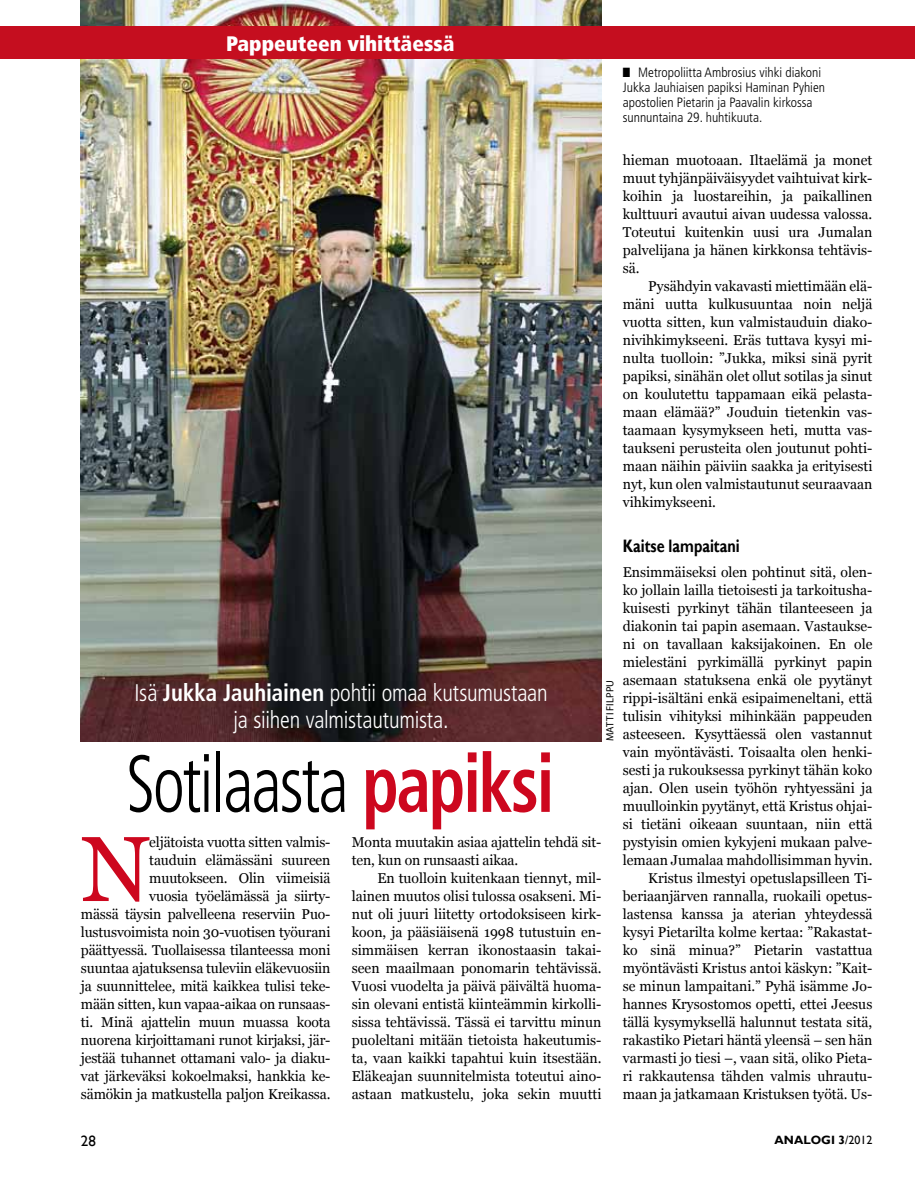
<style>
.page{position:relative;width:915px;height:1191px;background:#fff}
.page>*{position:absolute;margin:0;border:0;box-sizing:border-box;transform-origin:0 0}
.t1{font:92.25px "Georgia";color:#cd071e}
.t2{font:300 condensed 81px "Frutiger";letter-spacing:-.03em;color:#000;scale:.84 1}
.t3{font:300 condensed 24px/27px "Frutiger";letter-spacing:-.01em;color:#fff;text-align:center;scale:.95 1}
.t4{font:900 condensed 21px "Frutiger";color:#fff}
.t5{font:700 18px "Gill Sans";color:#000;scale:.8 1}
.t6{font:15px "Gill Sans";color:#000}
.t7{font:14.25px/18px "Georgia";color:#000;text-align:justify}
.t8{font:300 condensed 13.5px/15px "Frutiger";color:#000}
.t9{font:700 12px "Gill Sans";color:#000}
.t10{font:10.5px "Myriad Pro";color:#000}
.s1{font-weight:700}
.s2{font-weight:700;color:#cd071e}
.s3{font-weight:400}
</style>
<div class="page">
<img style="left:81px;top:0;width:520px;height:741px">
<div style="left:0;top:26px;width:914px;height:32px;background:#c50e1f"></div>
<h3 class="t4" style="left:226px;top:30px;width:230px">Pappeuteen vihittäessä</h3>
<p class="t8" style="left:622px;top:65px;width:204px">■ Metropoliitta Ambrosius vihki diakoni Jukka Jauhiaisen papiksi Haminan Pyhien apostolien Pietarin ja Paavalin kirkossa sunnuntaina 29. huhtikuuta.</p>
<h3 class="t3" style="left:134px;top:679px;width:436px">Isä <span class="s1">Jukka Jauhiainen</span> pohtii omaa kutsumustaan ja siihen valmistautumista.</h3>
<p class="t10" style="left:603px;top:741px;width:63px;rotate:-90deg">Matti Filppu</p>
<h2 class="t2" style="left:126px;top:738px;width:511px">Sotilaasta <span class="s2">papiksi</span></h2>
<p class="t7" style="left:351px;top:833px;width:251px">Monta muutakin asiaa ajattelin tehdä sit&shy;ten, kun on runsaasti aikaa.</p>
<p class="t7" style="left:351px;top:869px;width:251px;text-indent:26px">En tuolloin kuitenkaan tiennyt, mil&shy;lainen muutos olisi tulossa osakseni. Mi&shy;nut oli juuri liitetty ortodoksiseen kirk&shy;koon, ja pääsiäisenä 1998 tutustuin en&shy;simmäisen kerran ikonostaasin takai&shy;seen maailmaan ponomarin tehtävissä.<br>Vuosi vuodelta ja päivä päivältä huoma&shy;sin olevani entistä kiinteämmin kirkolli&shy;sissa tehtävissä. Tässä ei tarvittu minun puoleltani mitään tietoista hakeutumis&shy;ta, vaan kaikki tapahtui kuin itsestään.<br>Eläkeajan suunnitelmista toteutui aino&shy;astaan matkustelu, joka sekin muutti</p>
<p class="t7" style="left:81px;top:833px;width:251px;text-align:right">eljätoista vuotta sitten valmis-<br>tauduin elämässäni suureen muutokseen. Olin viimeisiä<br>vuosia työelämässä ja siirty-<br>mässä täysin palvelleena reserviin Puo&shy;lustusvoimista noin 30-vuotisen työurani päättyessä. Tuollaisessa tilanteessa moni suuntaa ajatuksensa tuleviin eläkevuosiin ja suunnittelee, mitä kaikkea tulisi teke&shy;mään sitten, kun vapaa-aikaa on runsaas&shy;ti. Minä ajattelin muun muassa koota nuorena kirjoittamani runot kirjaksi, jär&shy;jestää tuhannet ottamani valo- ja diaku&shy;vat järkeväksi kokoelmaksi, hankkia ke&shy;sämökin ja matkustella paljon Kreikassa.</p>
<h1 class="t1" style="left:81px;top:813px;width:71px">N</h1>
<p class="t7" style="left:622px;top:151px;width:251px">hieman muotoaan. Iltaelämä ja monet muut tyhjänpäiväisyydet vaihtuivat kirk&shy;koihin ja luostareihin, ja paikallinen kulttuuri avautui aivan uudessa valossa.<br>Toteutui kuitenkin uusi ura Jumalan palvelijana ja hänen kirkkonsa tehtävis&shy;sä.</p>
<p class="t7" style="left:622px;top:277px;width:251px;text-indent:26px">Pysähdyin vakavasti miettimään elä&shy;mäni uutta kulkusuuntaa noin neljä vuotta sitten, kun valmistauduin diako&shy;nivihkimykseeni. Eräs tuttava kysyi mi&shy;nulta tuolloin: ”Jukka, miksi sinä pyrit papiksi, sinähän olet ollut sotilas ja sinut on koulutettu tappamaan eikä pelasta&shy;maan elämää?” Jouduin tietenkin vas&shy;taamaan kysymykseen heti, mutta vas&shy;taukseni perusteita olen joutunut pohti&shy;maan näihin päiviin saakka ja erityisesti nyt, kun olen valmistautunut seuraavaan vihkimykseeni.</p>
<p class="t5" style="left:622px;top:535px;width:148px">Kaitse lampaitani</p>
<p class="t7" style="left:622px;top:563px;width:251px;text-align:right">Ensimmäiseksi olen pohtinut sitä, olen&shy;ko jollain lailla tietoisesti ja tarkoitusha&shy;kuisesti pyrkinyt tähän tilanteeseen ja diakonin tai papin asemaan. Vastaukse&shy;ni on tavallaan kaksijakoinen. En ole mielestäni pyrkimällä pyrkinyt papin asemaan statuksena enkä ole pyytänyt rippi-isältäni enkä esipaimeneltani, että tulisin vihityksi mihinkään pappeuden asteeseen. Kysyttäessä olen vastannut vain myöntävästi. Toisaalta olen henki&shy;sesti ja rukouksessa pyrkinyt tähän koko ajan. Olen usein työhön ryhtyessäni ja muulloinkin pyytänyt, että Kristus ohjai&shy;si tietäni oikeaan suuntaan, niin että pystyisin omien kykyjeni mukaan palve&shy;lemaan Jumalaa mahdollisimman hyvin.<br>Kristus ilmestyi opetuslapsilleen Ti&shy;beriaanjärven rannalla, ruokaili opetus&shy;lastensa kanssa ja aterian yhteydessä kysyi Pietarilta kolme kertaa: ”Rakastat&shy;ko sinä minua?” Pietarin vastattua myöntävästi Kristus antoi käskyn: ”Kait&shy;se minun lampaitani.” Pyhä isämme Jo&shy;hannes Krysostomos opetti, ettei Jeesus tällä kysymyksellä halunnut testata sitä, rakastiko Pietari häntä yleensä – sen hän varmasti jo tiesi –, vaan sitä, oliko Pieta&shy;ri rakkautensa tähden valmis uhrautu&shy;maan ja jatkamaan Kristuksen työtä. Us-</p>
<p class="t6" style="left:81px;top:1132px;width:16px">28</p>
<p class="t9" style="left:774px;top:1132px;width:99px">ANALOGI 3<span class="s3">/2012</span></p>
</div>
